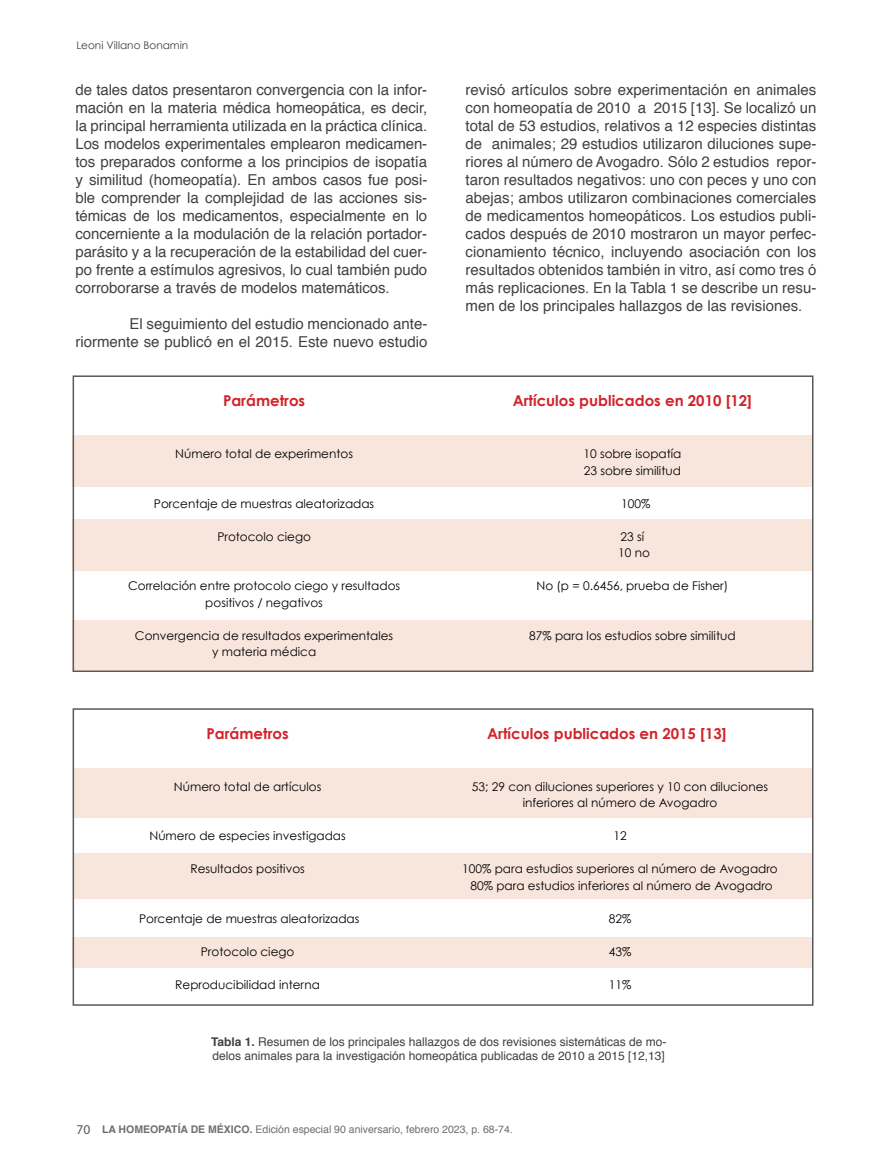
<style>
.page{position:relative;width:893px;height:1170px;background:#fff}
.page>*{position:absolute;margin:0;border:0;box-sizing:border-box;transform-origin:0 0}
.t1{font:15px/18px "Helvetica";color:#414042;text-align:justify}
.t2{font:700 15px "Century Gothic";color:#d2232a}
.t3{font:12px/16.5px "Century Gothic";color:#000;text-align:center}
.t4{font:12px/14.4px "Helvetica";color:#414042}
.t5{font:10.5px "Helvetica";color:#6d6e71}
.t6{font:10.5px "Century Gothic";color:#414042}
.s1{font-weight:700}
.s2{font-family:"Myriad Pro";font-size:13.5px;color:#58595b}
</style>
<div class="page">
<div style="left:74px;top:768px;width:738px;height:49px;background:#f8e5dc"></div>
<div style="left:74px;top:852px;width:738px;height:46px;background:#f8e5dc"></div>
<div style="left:73px;top:937px;width:739px;height:30px;background:#f8e5dc"></div>
<div style="left:73px;top:435px;width:739px;height:51px;background:#f8e5dc"></div>
<div style="left:73px;top:520px;width:739px;height:51px;background:#f8e5dc"></div>
<div style="left:73px;top:621px;width:739px;height:51px;background:#f8e5dc"></div>
<div style="left:73px;top:375px;width:740px;height:297px;border:2px solid #58595b"></div>
<div style="left:73px;top:708px;width:740px;height:297px;border:2px solid #58595b"></div>
<p class="t6" style="left:76px;top:39px;width:113px">Leoni Villano Bonamin</p>
<p class="t1" style="left:75px;top:81px;width:353px">de tales datos presentaron convergencia con la infor&shy;mación en la materia médica homeopática, es decir, la principal herramienta utilizada en la práctica clínica.<br>Los modelos experimentales emplearon medicamen&shy;tos preparados conforme a los principios de isopatía y similitud (homeopatía). En ambos casos fue posi&shy;ble comprender la complejidad de las acciones sis&shy;témicas de los medicamentos, especialmente en lo concerniente a la modulación de la relación portador&shy;parásito y a la recuperación de la estabilidad del cuer&shy;po frente a estímulos agresivos, lo cual también pudo corroborarse a través de modelos matemáticos.</p>
<p class="t1" style="left:75px;top:315px;width:353px;text-align:right">El seguimiento del estudio mencionado ante&shy;riormente se publicó en el 2015. Este nuevo estudio</p>
<p class="t2" style="left:223px;top:391px;width:84px">Parámetros</p>
<p class="t3" style="left:175px;top:445px;width:179px">Número total de experimentos</p>
<p class="t3" style="left:154px;top:495px;width:222px">Porcentaje de muestras aleatorizadas</p>
<p class="t3" style="left:217px;top:528px;width:95px">Protocolo ciego</p>
<p class="t3" style="left:128px;top:577px;width:274px">Correlación entre protocolo ciego y resultados positivos / negativos</p>
<p class="t3" style="left:135px;top:627px;width:260px">Convergencia de resultados experimentales y materia médica</p>
<p class="t2" style="left:207px;top:723px;width:84px">Parámetros</p>
<p class="t3" style="left:174px;top:778px;width:149px">Número total de artículos</p>
<p class="t3" style="left:149px;top:827px;width:198px">Número de especies investigadas</p>
<p class="t3" style="left:190px;top:860px;width:116px">Resultados positivos</p>
<p class="t3" style="left:139px;top:910px;width:222px">Porcentaje de muestras aleatorizadas</p>
<p class="t3" style="left:201px;top:943px;width:95px">Protocolo ciego</p>
<p class="t3" style="left:175px;top:976px;width:146px">Reproducibilidad interna</p>
<p class="t1" style="left:466px;top:81px;width:352px">revisó artículos sobre experimentación en animales con homeopatía de 2010 a 2015 [13]. Se localizó un total de 53 estudios, relativos a 12 especies distintas de animales; 29 estudios utilizaron diluciones supe&shy;riores al número de Avogadro. Sólo 2 estudios repor&shy;taron resultados negativos: uno con peces y uno con abejas; ambos utilizaron combinaciones comerciales de medicamentos homeopáticos. Los estudios publi&shy;cados después de 2010 mostraron un mayor perfec&shy;cionamiento técnico, incluyendo asociación con los resultados obtenidos también in vitro, así como tres ó más replicaciones. En la Tabla 1 se describe un resu&shy;men de los principales hallazgos de las revisiones.</p>
<p class="t2" style="left:513px;top:391px;width:241px">Artículos publicados en 2010 [12]</p>
<p class="t3" style="left:583px;top:445px;width:99px;text-align:left">10 sobre isopatía<br>23 sobre similitud</p>
<p class="t3" style="left:621px;top:495px;width:31px">100%</p>
<p class="t3" style="left:618px;top:528px;width:33px;text-align:left">23 sí<br>10 no</p>
<p class="t3" style="left:536px;top:577px;width:193px">No (p = 0.6456, prueba de Fisher)</p>
<p class="t3" style="left:529px;top:627px;width:208px">87% para los estudios sobre similitud</p>
<p class="t2" style="left:487px;top:723px;width:241px">Artículos publicados en 2015 [13]</p>
<p class="t3" style="left:472px;top:778px;width:298px">53; 29 con diluciones superiores y 10 con diluciones inferiores al número de Avogadro</p>
<p class="t3" style="left:613px;top:827px;width:15px">12</p>
<p class="t3" style="left:462px;top:860px;width:317px">100% para estudios superiores al número de Avogadro<br>80% para estudios inferiores al número de Avogadro</p>
<p class="t3" style="left:609px;top:910px;width:24px">82%</p>
<p class="t3" style="left:609px;top:943px;width:24px">43%</p>
<p class="t3" style="left:609px;top:976px;width:24px">11%</p>
<p class="t4" style="left:211px;top:1034px;width:457px"><span class="s1">Tabla 1.</span> Resumen de los principales hallazgos de dos revisiones sistemáticas de mo&shy;delos animales para la investigación homeopática publicadas de 2010 a 2015 [12,13]</p>
<p class="t5" style="left:76px;top:1120px;width:438px"><span class="s2">70</span> <span class="s1">LA HOMEOPATÍA DE MÉXICO.</span> Edición especial 90 aniversario, febrero 2023, p. 68-74.</p>
</div>
